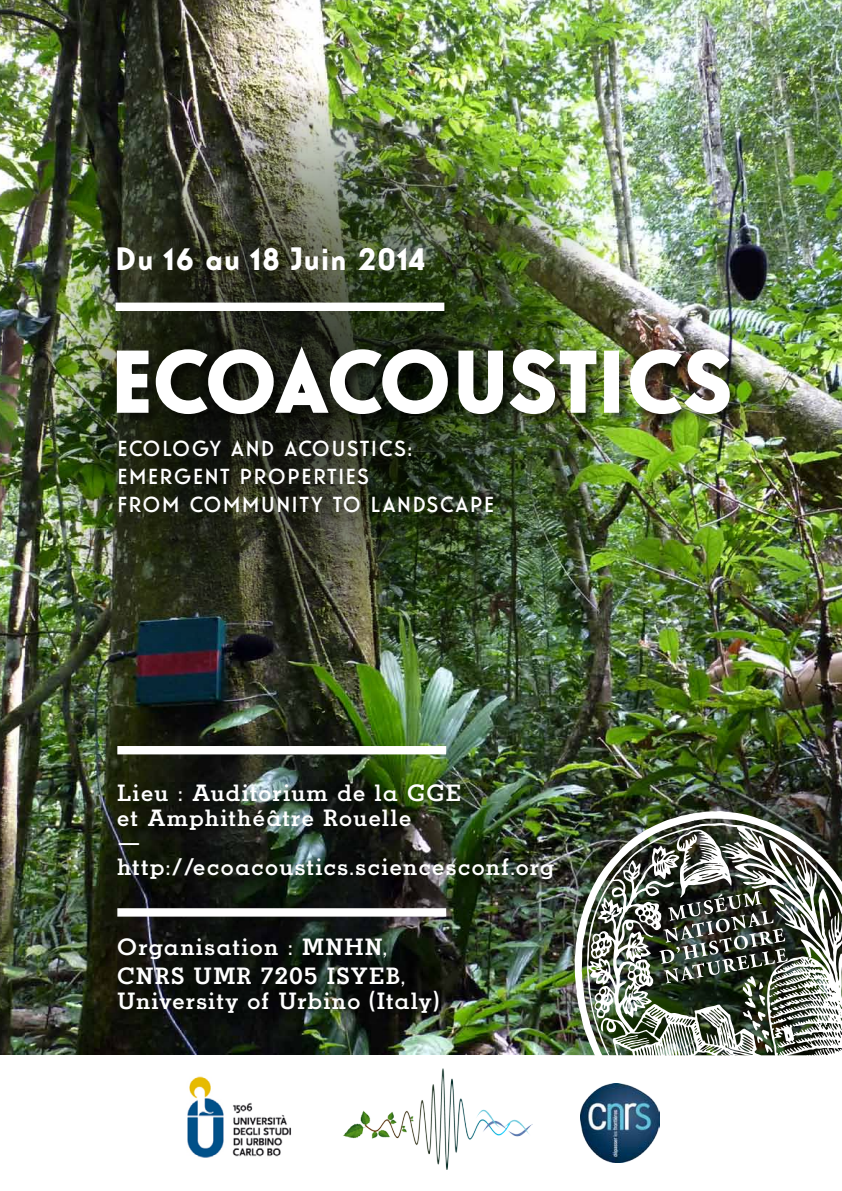
<style>
.page{position:relative;width:842px;height:1191px;background:#fff}
.page>*{position:absolute;margin:0;border:0;box-sizing:border-box;transform-origin:0 0}
.t1{font:700 83.8px "Guildford Pro";letter-spacing:.04em;color:#fff}
.t2{font:700 31.5px "Guildford Pro";letter-spacing:.04em;color:#fff}
.t3{font:500 22.6px/24.6px "Karnak Pro";letter-spacing:.08em;color:#fff}
.t4{font:500 21.2px/28px "Guildford Pro";letter-spacing:.08em;color:#fff}
</style>
<div class="page">
<img style="left:0;top:0;width:842px;height:1054px">
<img style="left:504px;top:694px;width:338px;height:362px">
<img style="left:575px;top:811px;width:267px;height:245px">
<img style="left:659px;top:829px;width:144px;height:223px">
<img style="left:0;top:52px;width:659px;height:668px">
<div style="left:117px;top:348px;width:625px;height:79px;background:#000;opacity:.54"></div>
<svg style="left:116px;top:349px;width:33px;height:65px;background:#4e5148"></svg>
<svg style="left:155px;top:344px;width:294px;height:71px;background:#32362d"></svg>
<img style="left:457px;top:348px;width:140px;height:67px">
<div style="left:604px;top:350px;width:15px;height:63px;border:2px solid #fff"></div>
<img style="left:629px;top:348px;width:102px;height:67px">
<div style="left:112px;top:777px;width:459px;height:119px;background:#000;opacity:.52"></div>
<div style="left:113px;top:933px;width:339px;height:93px;background:#000;opacity:.47"></div>
<div style="left:116px;top:302px;width:328px;height:9px;background:#fff"></div>
<div style="left:117px;top:746px;width:329px;height:8px;background:#fff"></div>
<div style="left:117px;top:908px;width:329px;height:8px;background:#fff"></div>
<img style="left:343px;top:1068px;width:190px;height:101px">
<img style="left:187px;top:1076px;width:104px;height:82px">
<img style="left:581px;top:1083px;width:78px;height:79px">
<h2 class="t2" style="left:116px;top:238px;width:311px">du 16 au 18 juin 2014</h2>
<h1 class="t1" style="left:112px;top:326px;width:621px">ECOACOUSTICS</h1>
<p class="t4" style="left:117px;top:434px;width:375px">ECOLOGY AND ACOUSTICS:<br>EMERGENT PROPERTIES<br>FROM COMMUNITY TO LANDSCAPE</p>
<p class="t3" style="left:117px;top:780px;width:438px">Lieu : Auditorium de la GGE<br>et Amphithéâtre Rouelle<br>— http://ecoacoustics.sciencesconf.org</p>
<p class="t3" style="left:117px;top:932px;width:290px;line-height:29px">Organisation : MNHN,<br>CNRS UMR 7205 ISYEB,</p>
<p class="t3" style="left:117px;top:988px;width:323px">University of Urbino (Italy)</p>
</div>
